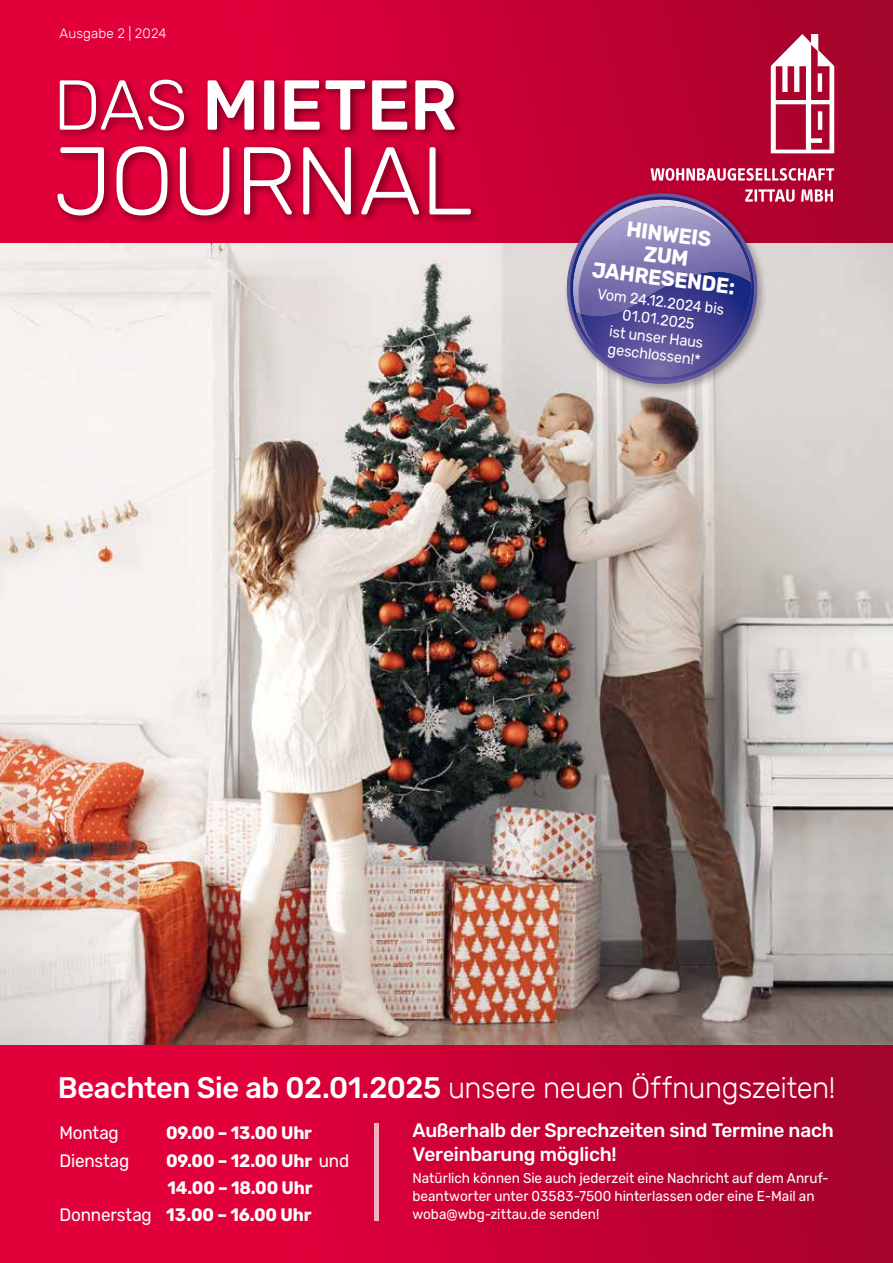
<style>
.page{position:relative;width:893px;height:1263px;background:#fff}
.page>*{position:absolute;margin:0;border:0;box-sizing:border-box;transform-origin:0 0}
.t1{font:300 96px "Rubik";letter-spacing:-.025em;color:#fff}
.t2{font:500 70.5px "Rubik";letter-spacing:-.01em;color:#fff}
.t3{font:300 29.7px "Rubik";letter-spacing:-.02em;color:#fff}
.t4{font:700 21.6px/22.2px "Rubik";color:#fff;text-align:center;scale:.95 1}
.t5{font:500 19.5px/24px "Rubik";letter-spacing:-.01em;color:#fff}
.t6{font:700 18px "Rubik";letter-spacing:-.01em;color:#fff;scale:.95 1}
.t7{font:18px "Rubik";letter-spacing:-.01em;color:#fff;scale:.95 1}
.t8{font:15.3px/17.9px "Rubik";color:#fff;text-align:center;scale:.95 1}
.t9{font:14.25px/18px "Rubik";color:#fff;scale:.95 1}
.t10{font:300 13.5px "Rubik";letter-spacing:.01em;color:#fff}
.s1{font-weight:300}
.s2{font-weight:500}
.s3{font-weight:400}
</style>
<div class="page">
<div style="left:0;top:0;width:893px;height:247px;background:linear-gradient(to right,#ef003e,#a8022d)"></div>
<div style="left:0;top:1030px;width:893px;height:233px;background:linear-gradient(to right,#ef003e,#a9022d)"></div>
<svg style="left:771px;top:34px;width:63px;height:119px"></svg>
<div style="left:53px;top:75px;width:429px;height:152px;background:#000;opacity:.5"></div>
<img style="left:0;top:244px;width:893px;height:801px">
<svg style="left:561px;top:168px;width:273px;height:222px;background:#bd8199"></svg>
<img style="left:734px;top:200px;width:17px;height:116px">
<img style="left:571px;top:213px;width:164px;height:134px">
<img style="left:572px;top:200px;width:162px;height:113px">
<hr style="left:374px;top:1123px;width:4px;height:98px;background:#f2b2c2">
<p class="t10" style="left:60px;top:26px;width:109px">Ausgabe 2 | 2024</p>
<h2 class="t2" style="left:53px;top:65px;width:406px"><span class="s1">DAS</span> MIETER</h2>
<h1 class="t1" style="left:53px;top:128px;width:421px">JOURNAL</h1>
<h3 class="t4" style="left:599px;top:215px;width:153px;rotate:7deg">HINWEIS<br>ZUM<br>JAHRESENDE:</h3>
<p class="t8" style="left:598px;top:285px;width:136px;rotate:7deg">Vom 24.12.2024 bis<br>01.01.2025<br>ist unser Haus geschlossen!*</p>
<h3 class="t3" style="left:58px;top:1071px;width:779px"><span class="s2">Beachten Sie ab 02.01.2025</span> unsere neuen Öffnungszeiten!</h3>
<p class="t7" style="left:60px;top:1123px;width:64px">Montag</p>
<p class="t6" style="left:166px;top:1123px;width:155px">09.00 – 13.00 Uhr</p>
<p class="t7" style="left:60px;top:1150px;width:75px">Dienstag</p>
<p class="t6" style="left:166px;top:1150px;width:194px">09.00 – 12.00 Uhr <span class="s3">und</span></p>
<p class="t6" style="left:168px;top:1177px;width:154px">14.00 – 18.00 Uhr</p>
<p class="t6" style="left:60px;top:1204px;width:267px"><span class="s3">Donnerstag</span> 13.00 – 16.00 Uhr</p>
<h3 class="t5" style="left:412px;top:1118px;width:423px">Außerhalb der Sprechzeiten sind Termine nach<br>Vereinbarung möglich!</h3>
<p class="t9" style="left:412px;top:1169px;width:440px">Natürlich können Sie auch jederzeit eine Nachricht auf dem Anruf&shy;beantworter unter 03583-7500 hinterlassen oder eine E-Mail an woba@wbg-zittau.de senden!</p>
</div>
